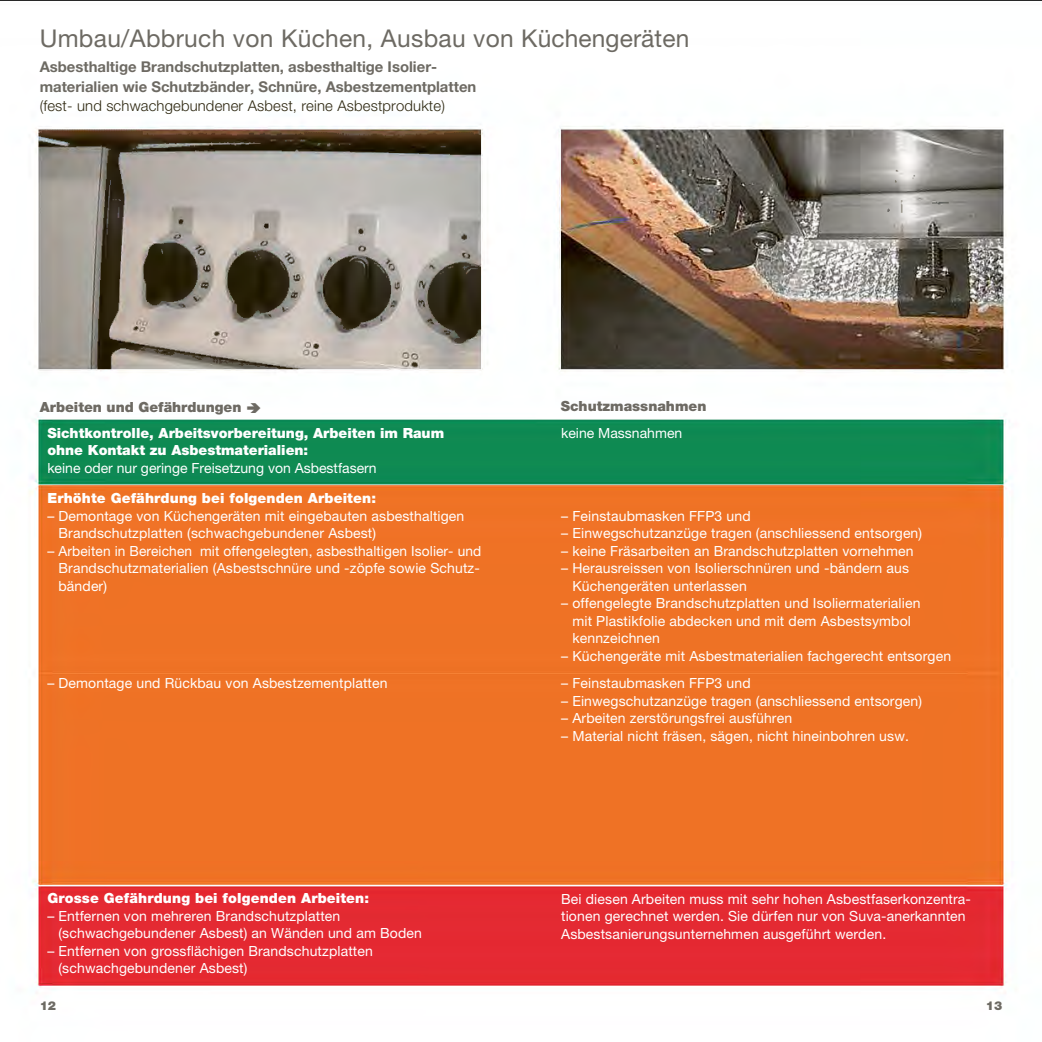
<style>
.page{position:relative;width:1042px;height:1042px;background:#fff}
.page>*{position:absolute;margin:0;border:0;box-sizing:border-box;transform-origin:0 0}
.t1{font:24.5px "Helvetica Neue LT Std";letter-spacing:.015em;color:#6d6a63}
.t2{font:700 14.88px/19.8px "Helvetica Neue LT Std";color:#6d6a63}
.t3{font:300 14.88px "Helvetica Neue LT Std";letter-spacing:.01em;color:#2f2912}
.t4{font:14px/17.5px "Helvetica Neue LT Std";letter-spacing:.01em;color:#fff}
.t5{font:900 14px/17.5px "Helvetica Neue LT Std";color:#fff}
.t6{font:900 14px "Helvetica Neue LT Std";color:#6d6a63}
.t7{font:900 12.25px "Helvetica Neue LT Std";color:#6d6a63}
</style>
<div class="page">
<img style="left:0;top:0;width:1042px;height:990px">
<svg style="left:247px;top:402px;width:13px;height:10px"></svg>
<h1 class="t1" style="left:40px;top:24px;width:651px">Umbau/Abbruch von Küchen, Ausbau von Küchengeräten</h1>
<p class="t2" style="left:40px;top:56px;width:438px">Asbesthaltige Brandschutzplatten, asbesthaltige Isolier&shy;materialien wie Schutzbänder, Schnüre, Asbestzementplatten</p>
<p class="t3" style="left:40px;top:97px;width:407px">(fest- und schwachgebundener Asbest, reine Asbestprodukte)</p>
<p class="t6" style="left:40px;top:398px;width:203px">Arbeiten und Gefährdungen</p>
<p class="t6" style="left:561px;top:397px;width:147px">Schutzmassnahmen</p>
<p class="t4" style="left:561px;top:424px;width:123px">keine Massnahmen</p>
<p class="t5" style="left:47px;top:424px;width:398px">Sichtkontrolle, Arbeitsvorbereitung, Arbeiten im Raum ohne Kontakt zu Asbestmaterialien:</p>
<p class="t4" style="left:47px;top:459px;width:331px">keine oder nur geringe Freisetzung von Asbestfasern</p>
<p class="t5" style="left:47px;top:489px;width:330px">Erhöhte Gefährdung bei folgenden Arbeiten:</p>
<p class="t4" style="left:59px;top:507px;width:407px;text-indent:-11px">– Demontage von Küchengeräten mit eingebauten asbesthaltigen<br>Brandschutzplatten (schwachgebundener Asbest)</p>
<p class="t4" style="left:59px;top:542px;width:424px;text-align:justify;text-indent:-11px">– Arbeiten in Bereichen mit offengelegten, asbesthaltigen Isolier- und Brandschutzmaterialien (Asbestschnüre und -zöpfe sowie Schutz&shy;bänder)</p>
<p class="t4" style="left:47px;top:674px;width:342px">– Demontage und Rückbau von Asbestzementplatten</p>
<p class="t5" style="left:47px;top:889px;width:323px">Grosse Gefährdung bei folgenden Arbeiten:</p>
<p class="t4" style="left:59px;top:907px;width:365px;text-indent:-11px">– Entfernen von mehreren Brandschutzplatten (schwachgebundener Asbest) an Wänden und am Boden</p>
<p class="t4" style="left:59px;top:942px;width:316px;text-indent:-11px">– Entfernen von grossflächigen Brandschutzplatten (schwachgebundener Asbest)</p>
<p class="t4" style="left:561px;top:507px;width:191px">– Feinstaubmasken FFP3 und</p>
<p class="t4" style="left:561px;top:524px;width:362px">– Einwegschutzanzüge tragen (anschliessend entsorgen)</p>
<p class="t4" style="left:561px;top:542px;width:354px">– keine Fräsarbeiten an Brandschutzplatten vornehmen</p>
<p class="t4" style="left:572px;top:559px;width:338px;text-indent:-11px">– Herausreissen von Isolierschnüren und -bändern aus<br>Küchengeräten unterlassen</p>
<p class="t4" style="left:572px;top:594px;width:350px;text-indent:-11px">– offengelegte Brandschutzplatten und Isoliermaterialien mit Plastikfolie abdecken und mit dem Asbestsymbol kennzeichnen</p>
<p class="t4" style="left:561px;top:647px;width:391px">– Küchengeräte mit Asbestmaterialien fachgerecht entsorgen</p>
<p class="t4" style="left:561px;top:674px;width:191px">– Feinstaubmasken FFP3 und</p>
<p class="t4" style="left:561px;top:692px;width:362px">– Einwegschutzanzüge tragen (anschliessend entsorgen)</p>
<p class="t4" style="left:561px;top:709px;width:232px">– Arbeiten zerstörungsfrei ausführen</p>
<p class="t4" style="left:561px;top:727px;width:349px">– Material nicht fräsen, sägen, nicht hineinbohren usw.</p>
<p class="t4" style="left:561px;top:890px;width:411px">Bei diesen Arbeiten muss mit sehr hohen Asbestfaserkonzentra&shy;tionen gerechnet werden. Sie dürfen nur von Suva-anerkannten<br>Asbestsanierungsunternehmen ausgeführt werden.</p>
<p class="t7" style="left:40px;top:998px;width:18px">12</p>
<p class="t7" style="left:986px;top:998px;width:18px">13</p>
</div>
